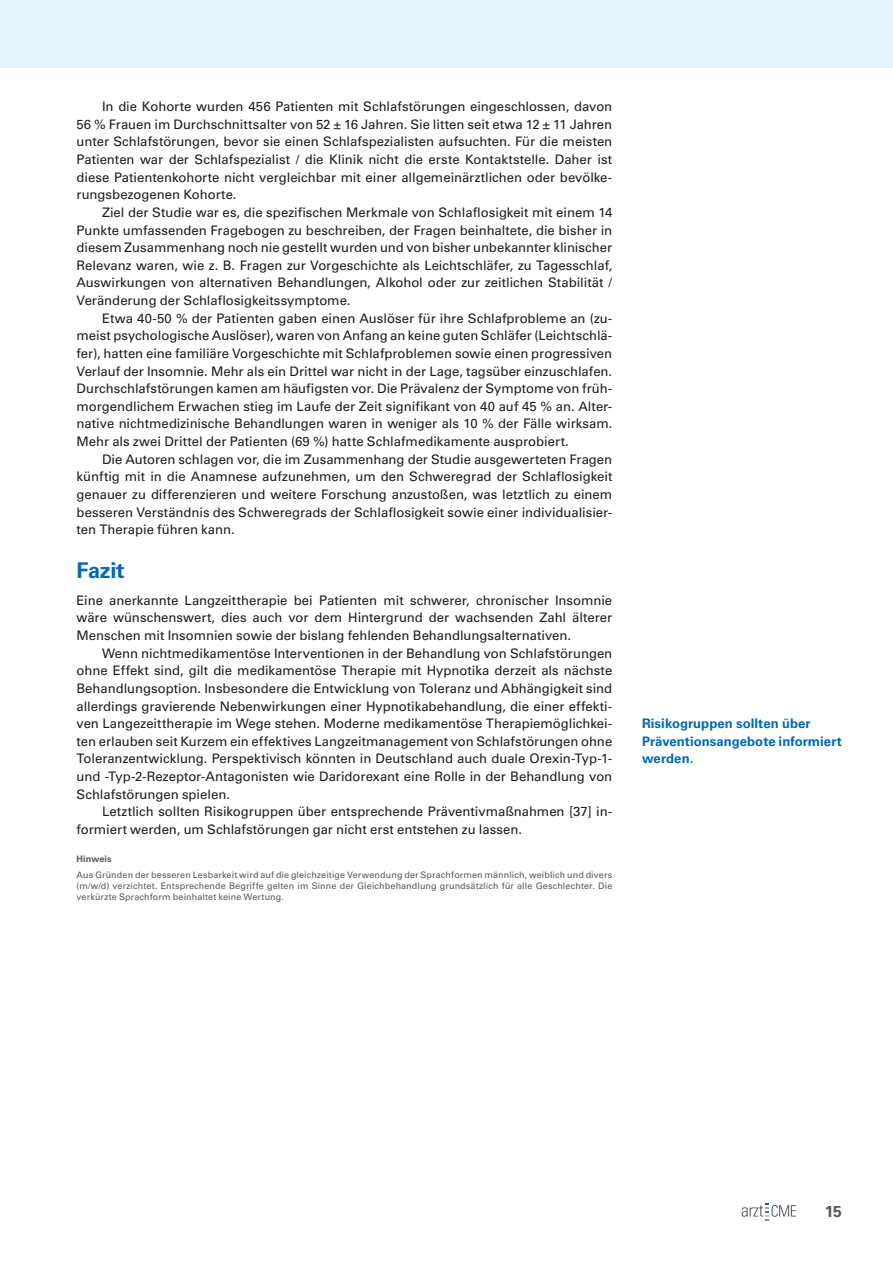
<style>
.page{position:relative;width:893px;height:1263px;background:#fff}
.page>*{position:absolute;margin:0;border:0;box-sizing:border-box;transform-origin:0 0}
.Überschrift_1{font:700 21.75px "Univers LT Std";letter-spacing:-.015em;color:#0069b4}
.t1{font:700 15.75px "Univers LT Std";color:#575756}
.Mengentext_Einzug{font:13.2px/17.7px "Univers LT Std";color:#1d1d1b;text-align:justify}
.Mengentext{font:13.2px/17.7px "Univers LT Std";color:#1d1d1b;text-align:justify}
.t2{font:700 13.2px/17.7px "Univers LT Std";letter-spacing:.005em;color:#0069b4}
.Transparenzinformati{font:9px/10.8px "Univers LT Std";letter-spacing:.01em;color:#575756;text-align:justify}
.Transparenzinformati-2{font:700 9px "Univers LT Std";letter-spacing:.015em;color:#575756}
</style>
<div class="page">
<div style="left:0;top:0;width:893px;height:68px;background:#e2f3fd"></div>
<svg style="left:741px;top:1204px;width:55px;height:16px"></svg>
<p class="Mengentext_Einzug" style="left:77px;top:98px;width:537px;text-indent:26px">In die Kohorte wurden 456 Patienten mit Schlafstörungen eingeschlossen, davon 56 % Frauen im Durchschnittsalter von 52 ± 16 Jahren. Sie litten seit etwa 12 ± 11 Jahren unter Schlafstörungen, bevor sie einen Schlafspezialisten aufsuchten. Für die meisten Patienten war der Schlafspezialist / die Klinik nicht die erste Kontaktstelle. Daher ist diese Patientenkohorte nicht vergleichbar mit einer allgemeinärztlichen oder bevölke&shy;rungsbezogenen Kohorte.</p>
<p class="Mengentext_Einzug" style="left:77px;top:203px;width:537px;text-indent:26px">Ziel der Studie war es, die spezifischen Merkmale von Schlaflosigkeit mit einem 14<br>Punkte umfassenden Fragebogen zu beschreiben, der Fragen beinhaltete, die bisher in diesem Zusammenhang noch nie gestellt wurden und von bisher unbekannter klinischer Relevanz waren, wie z. B. Fragen zur Vorgeschichte als Leichtschläfer, zu Tagesschlaf, Auswirkungen von alternativen Behandlungen, Alkohol oder zur zeitlichen Stabilität / Veränderung der Schlaflosigkeitssymptome.</p>
<p class="Mengentext_Einzug" style="left:77px;top:309px;width:537px;text-indent:26px">Etwa 40-50 % der Patienten gaben einen Auslöser für ihre Schlafprobleme an (zu&shy;meist psychologische Auslöser), waren von Anfang an keine guten Schläfer (Leichtschlä&shy;fer), hatten eine familiäre Vorgeschichte mit Schlafproblemen sowie einen progressiven Verlauf der Insomnie. Mehr als ein Drittel war nicht in der Lage, tagsüber einzuschlafen.<br>Durchschlafstörungen kamen am häufigsten vor. Die Prävalenz der Symptome von früh&shy;morgendlichem Erwachen stieg im Laufe der Zeit signifikant von 40 auf 45 % an. Alter&shy;native nichtmedizinische Behandlungen waren in weniger als 10 % der Fälle wirksam.<br>Mehr als zwei Drittel der Patienten (69 %) hatte Schlafmedikamente ausprobiert.</p>
<p class="Mengentext_Einzug" style="left:77px;top:450px;width:537px;text-indent:26px">Die Autoren schlagen vor, die im Zusammenhang der Studie ausgewerteten Fragen künftig mit in die Anamnese aufzunehmen, um den Schweregrad der Schlaflosigkeit genauer zu differenzieren und weitere Forschung anzustoßen, was letztlich zu einem besseren Verständnis des Schweregrads der Schlaflosigkeit sowie einer individualisier&shy;ten Therapie führen kann.</p>
<p class="Überschrift_1" style="left:77px;top:557px;width:50px">Fazit</p>
<p class="Mengentext" style="left:77px;top:591px;width:537px">Eine anerkannte Langzeittherapie bei Patienten mit schwerer, chronischer Insomnie wäre wünschenswert, dies auch vor dem Hintergrund der wachsenden Zahl älterer Menschen mit Insomnien sowie der bislang fehlenden Behandlungsalternativen.</p>
<p class="Mengentext_Einzug" style="left:77px;top:644px;width:537px;text-indent:26px">Wenn nichtmedikamentöse Interventionen in der Behandlung von Schlafstörungen ohne Effekt sind, gilt die medikamentöse Therapie mit Hypnotika derzeit als nächste Behandlungsoption. Insbesondere die Entwicklung von Toleranz und Abhängigkeit sind allerdings gravierende Nebenwirkungen einer Hypnotikabehandlung, die einer effekti&shy;ven Langezeittherapie im Wege stehen. Moderne medikamentöse Therapiemöglichkei&shy;ten erlauben seit Kurzem ein effektives Langzeitmanagement von Schlafstörungen ohne Toleranzentwicklung. Perspektivisch könnten in Deutschland auch duale Orexin-Typ-1- und -Typ-2-Rezeptor-Antagonisten wie Daridorexant eine Rolle in der Behandlung von Schlafstörungen spielen.</p>
<p class="Mengentext_Einzug" style="left:77px;top:803px;width:537px;text-indent:26px">Letztlich sollten Risikogruppen über entsprechende Präventivmaßnahmen [37] in&shy;formiert werden, um Schlafstörungen gar nicht erst entstehen zu lassen.</p>
<p class="Transparenzinformati-2" style="left:77px;top:854px;width:37px">Hinweis</p>
<p class="Transparenzinformati" style="left:77px;top:870px;width:537px">Aus Gründen der besseren Lesbarkeit wird auf die gleichzeitige Verwendung der Sprachformen männlich, weiblich und divers (m/w/d) verzichtet. Entsprechende Begriffe gelten im Sinne der Gleichbehandlung grundsätzlich für alle Geschlechter. Die verkürzte Sprachform beinhaltet keine Wertung.</p>
<p class="t2" style="left:642px;top:715px;width:201px">Risikogruppen sollten über<br>Präventionsangebote informiert werden.</p>
<p class="t1" style="left:825px;top:1202px;width:18px">15</p>
</div>
